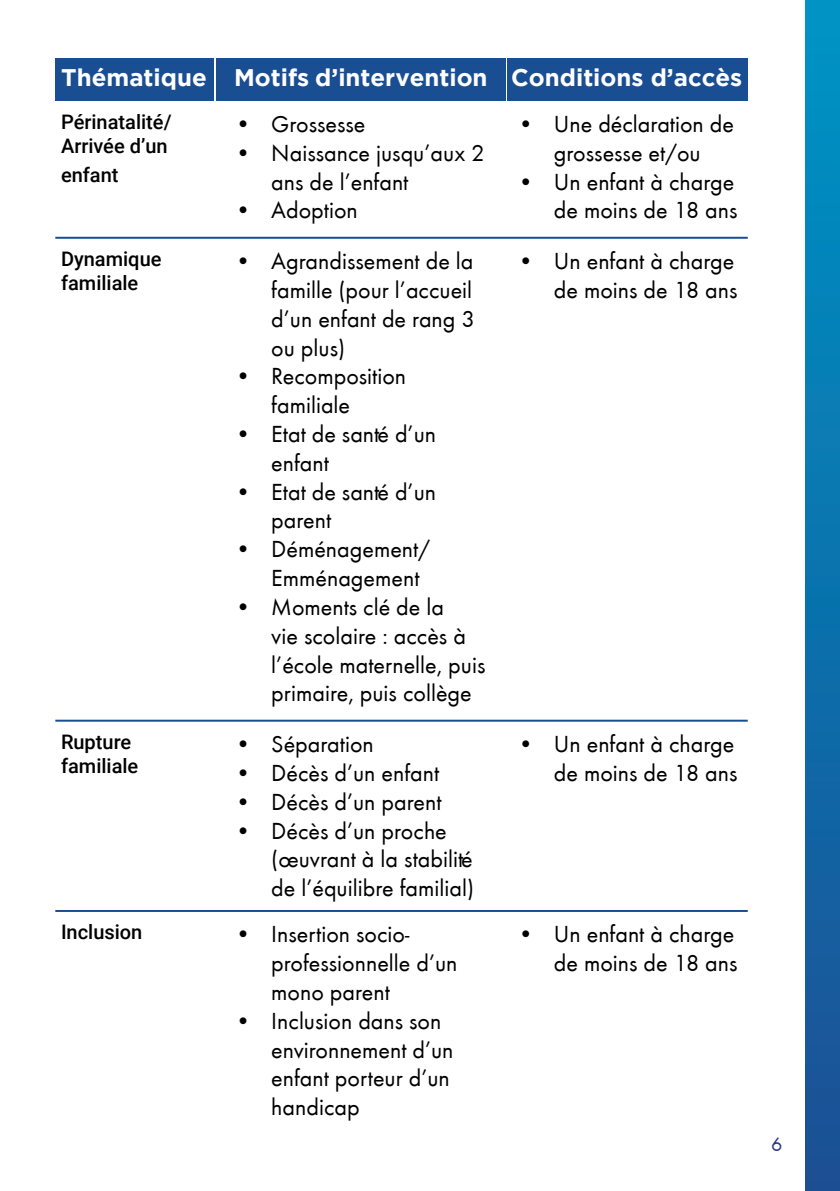
<style>
.page{position:relative;width:840px;height:1191px;background:#fff}
.page>*{position:absolute;margin:0;border:0;box-sizing:border-box;transform-origin:0 0}
.t1{font:24px/28.8px "Futura T";color:#000}
.t2{font:700 24px "Gotham";color:#fff}
.t3{font:500 20px/24px "Roboto";color:#000}
.t4{font:20px "Futura T";color:#283583}
</style>
<div class="page">
<div style="left:55px;top:58px;width:159px;height:43px;background:#1a4e93"></div>
<div style="left:216px;top:58px;width:289px;height:43px;background:#1a4e93"></div>
<div style="left:507px;top:58px;width:240px;height:43px;background:#1a4e93"></div>
<hr style="left:55px;top:237px;width:692px;height:2px;background:#1a4e93">
<hr style="left:55px;top:719px;width:692px;height:2px;background:#1a4e93">
<hr style="left:55px;top:910px;width:692px;height:2px;background:#1a4e93">
<div style="left:805px;top:0;width:34px;height:1191px;background:linear-gradient(to bottom,#0095c6,#1c4f94)"></div>
<p class="t2" style="left:61px;top:63px;width:682px">Thématique Motifs d’intervention Conditions d’accès</p>
<p class="t3" style="left:61px;top:109px;width:112px">Périnatalité/<br>Arrivée d’un</p>
<p class="t3" style="left:61px;top:162px;width:59px">enfant</p>
<p class="t1" style="left:517px;top:110px;width:217px;text-align:center">• Une déclaration de grossesse et/ou</p>
<p class="t1" style="left:517px;top:167px;width:221px;text-align:right">• Un enfant à charge de moins de 18 ans</p>
<p class="t1" style="left:235px;top:110px;width:132px">• Grossesse</p>
<p class="t1" style="left:271px;top:139px;width:215px;text-indent:-36px">• Naissance jusqu’aux 2 ans de l’enfant</p>
<p class="t1" style="left:235px;top:196px;width:124px">• Adoption</p>
<p class="t3" style="left:61px;top:246px;width:102px">Dynamique familiale</p>
<p class="t1" style="left:271px;top:247px;width:205px;text-align:justify;text-indent:-36px">• Agrandissement de la famille (pour l’accueil d’un enfant de rang 3 ou plus)</p>
<p class="t1" style="left:271px;top:362px;width:136px;text-indent:-36px">• Recomposition familiale</p>
<p class="t1" style="left:271px;top:420px;width:166px;text-indent:-36px">• Etat de santé d’un enfant</p>
<p class="t1" style="left:271px;top:477px;width:166px;text-indent:-36px">• Etat de santé d’un parent</p>
<p class="t1" style="left:271px;top:535px;width:160px;text-indent:-36px">• Déménagement/<br>Emménagement</p>
<p class="t1" style="left:271px;top:593px;width:215px;text-indent:-36px">• Moments clé de la<br>vie scolaire : accès à l’école maternelle, puis primaire, puis collège</p>
<p class="t3" style="left:61px;top:729px;width:79px">Rupture familiale</p>
<p class="t1" style="left:235px;top:730px;width:140px">• Séparation</p>
<p class="t1" style="left:235px;top:758px;width:205px">• Décès d’un enfant</p>
<p class="t1" style="left:235px;top:787px;width:208px">• Décès d’un parent</p>
<p class="t1" style="left:271px;top:816px;width:204px;text-indent:-36px">• Décès d’un proche (œuvrant à la stabilité de l’équilibre familial)</p>
<p class="t3" style="left:61px;top:919px;width:83px">Inclusion</p>
<p class="t1" style="left:271px;top:920px;width:188px;text-indent:-36px">• Insertion socio&shy;professionnelle d’un mono parent</p>
<p class="t1" style="left:271px;top:1006px;width:184px;text-indent:-36px">• Inclusion dans son environnement d’un enfant porteur d’un handicap</p>
<p class="t1" style="left:517px;top:247px;width:221px;text-align:right">• Un enfant à charge de moins de 18 ans</p>
<p class="t1" style="left:517px;top:730px;width:221px;text-align:right">• Un enfant à charge de moins de 18 ans</p>
<p class="t1" style="left:517px;top:920px;width:221px;text-align:right">• Un enfant à charge de moins de 18 ans</p>
<p class="t4" style="left:770px;top:1132px;width:13px">6</p>
</div>
